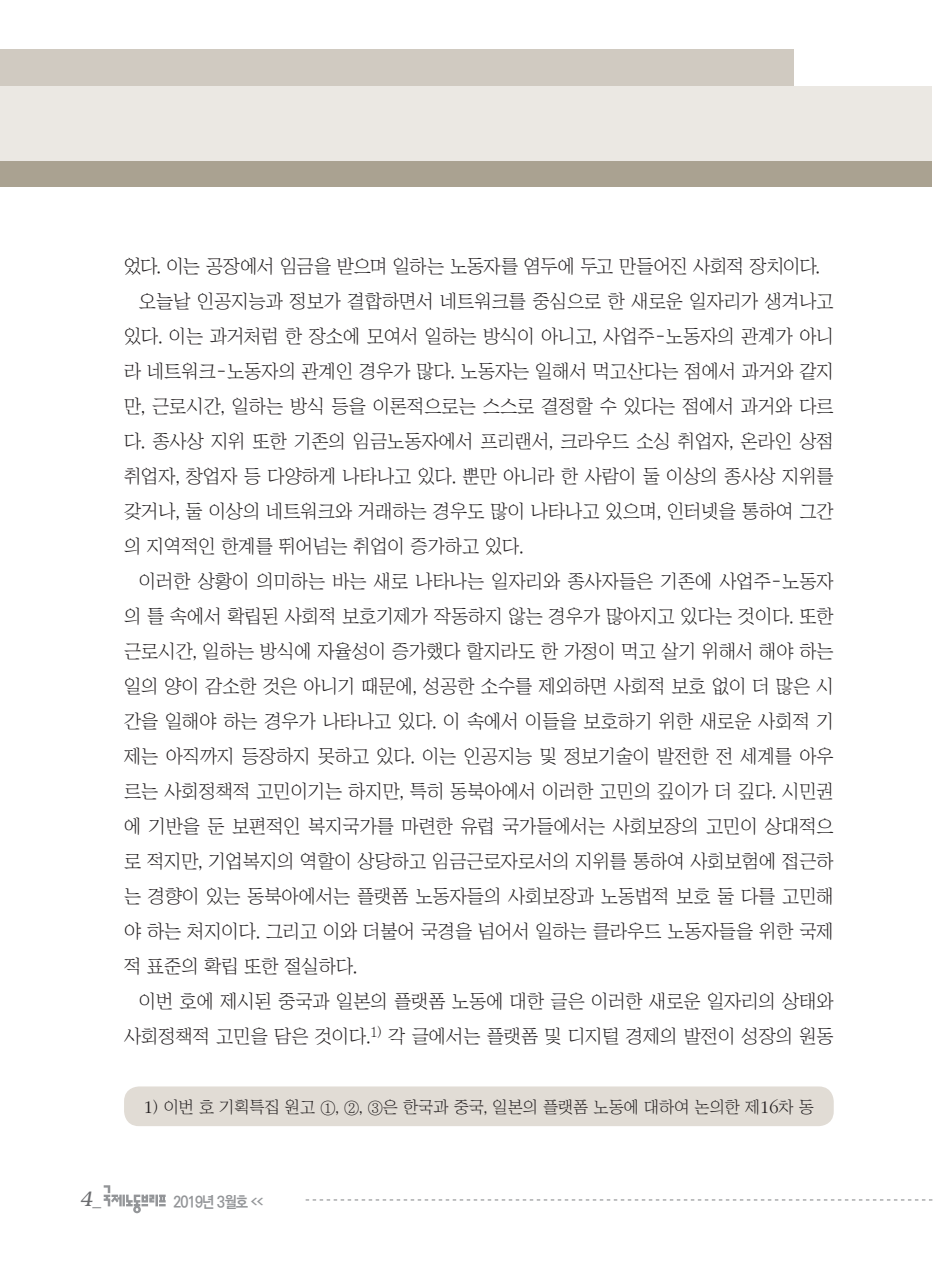
<style>
.page{position:relative;width:933px;height:1275px;background:#fff}
.page>*{position:absolute;margin:0;border:0;box-sizing:border-box;transform-origin:0 0}
.t1{font:italic 300 21px "Bookman";color:#6c6d70}
.본문{font:18.9px/35px "Chosunilbo NM";color:#231f20;text-align:justify}
.본문-2{font:18.9px "Chosunilbo NM";letter-spacing:-.025em;color:#231f20}
.각주{font:16.62px "Chosunilbo NM";color:#231f20}
.t2{font:700 15.75px "Ko Pub Dotum";letter-spacing:-.055em;color:#939598;scale:.9 1}
.s1{font-family:"ITC Garamond Std";font-weight:300;font-size:18.38px}
.s2{font-family:"Helvetica";font-weight:400;font-style:normal;font-size:17.5px}
.s3{font-size:7.88px}
</style>
<div class="page">
<svg style="left:306px;top:1199px;width:626px;height:1px"></svg>
<div style="left:0;top:50px;width:794px;height:49px;background:#d0cac1"></div>
<div style="left:0;top:86px;width:932px;height:76px;background:#ebe8e3"></div>
<div style="left:0;top:161px;width:932px;height:26px;background:#aaa291"></div>
<svg style="left:104px;top:1185px;width:62px;height:28px"></svg>
<div style="left:124px;top:1086px;width:709px;height:40px;background:#e1dcd5;border-radius:15px"></div>
<p class="본문-2" style="left:124px;top:257px;width:697px">었다. 이는 공장에서 임금을 받으며 일하는 노동자를 염두에 두고 만들어진 사회적 장치이다.</p>
<p class="본문" style="left:124px;top:284px;width:711px;text-indent:15px">오늘날 인공지능과 정보가 결합하면서 네트워크를 중심으로 한 새로운 일자리가 생겨나고 있다. 이는 과거처럼 한 장소에 모여서 일하는 방식이 아니고, 사업주-노동자의 관계가 아니 라 네트워크-노동자의 관계인 경우가 많다. 노동자는 일해서 먹고산다는 점에서 과거와 같지 만, 근로시간, 일하는 방식 등을 이론적으로는 스스로 결정할 수 있다는 점에서 과거와 다르 다. 종사상 지위 또한 기존의 임금노동자에서 프리랜서, 크라우드 소싱 취업자, 온라인 상점 취업자, 창업자 등 다양하게 나타나고 있다. 뿐만 아니라 한 사람이 둘 이상의 종사상 지위를 갖거나, 둘 이상의 네트워크와 거래하는 경우도 많이 나타나고 있으며, 인터넷을 통하여 그간 의 지역적인 한계를 뛰어넘는 취업이 증가하고 있다.</p>
<p class="본문" style="left:124px;top:564px;width:711px;text-indent:15px">이러한 상황이 의미하는 바는 새로 나타나는 일자리와 종사자들은 기존에 사업주-노동자 의 틀 속에서 확립된 사회적 보호기제가 작동하지 않는 경우가 많아지고 있다는 것이다. 또한 근로시간, 일하는 방식에 자율성이 증가했다 할지라도 한 가정이 먹고 살기 위해서 해야 하는 일의 양이 감소한 것은 아니기 때문에, 성공한 소수를 제외하면 사회적 보호 없이 더 많은 시 간을 일해야 하는 경우가 나타나고 있다. 이 속에서 이들을 보호하기 위한 새로운 사회적 기 제는 아직까지 등장하지 못하고 있다. 이는 인공지능 및 정보기술이 발전한 전 세계를 아우 르는 사회정책적 고민이기는 하지만, 특히 동북아에서 이러한 고민의 깊이가 더 깊다. 시민권 에 기반을 둔 보편적인 복지국가를 마련한 유럽 국가들에서는 사회보장의 고민이 상대적으 로 적지만, 기업복지의 역할이 상당하고 임금근로자로서의 지위를 통하여 사회보험에 접근하 는 경향이 있는 동북아에서는 플랫폼 노동자들의 사회보장과 노동법적 보호 둘 다를 고민해 야 하는 처지이다. 그리고 이와 더불어 국경을 넘어서 일하는 클라우드 노동자들을 위한 국제 적 표준의 확립 또한 절실하다.</p>
<p class="본문" style="left:124px;top:984px;width:711px;text-align:right">이번 호에 제시된 중국과 일본의 플랫폼 노동에 대한 글은 이러한 새로운 일자리의 상태와 사회정책적 고민을 담은 것이다.<sup>1)</sup> 각 글에서는 플랫폼 및 디지털 경제의 발전이 성장의 원동</p>
<p class="각주" style="left:144px;top:1098px;width:671px"><span class="s1">1</span>) 이번 호 기획특집 원고 ①, ②, ③은 한국과 중국, 일본의 플랫폼 노동에 대하여 논의한 제<span class="s1">16</span>차 동</p>
<p class="t1" style="left:79px;top:1187px;width:23px">4<span class="s2">_</span></p>
<p class="t2" style="left:173px;top:1194px;width:101px">2019년 3월호 <span class="s3">&lt;&lt;</span></p>
</div>
